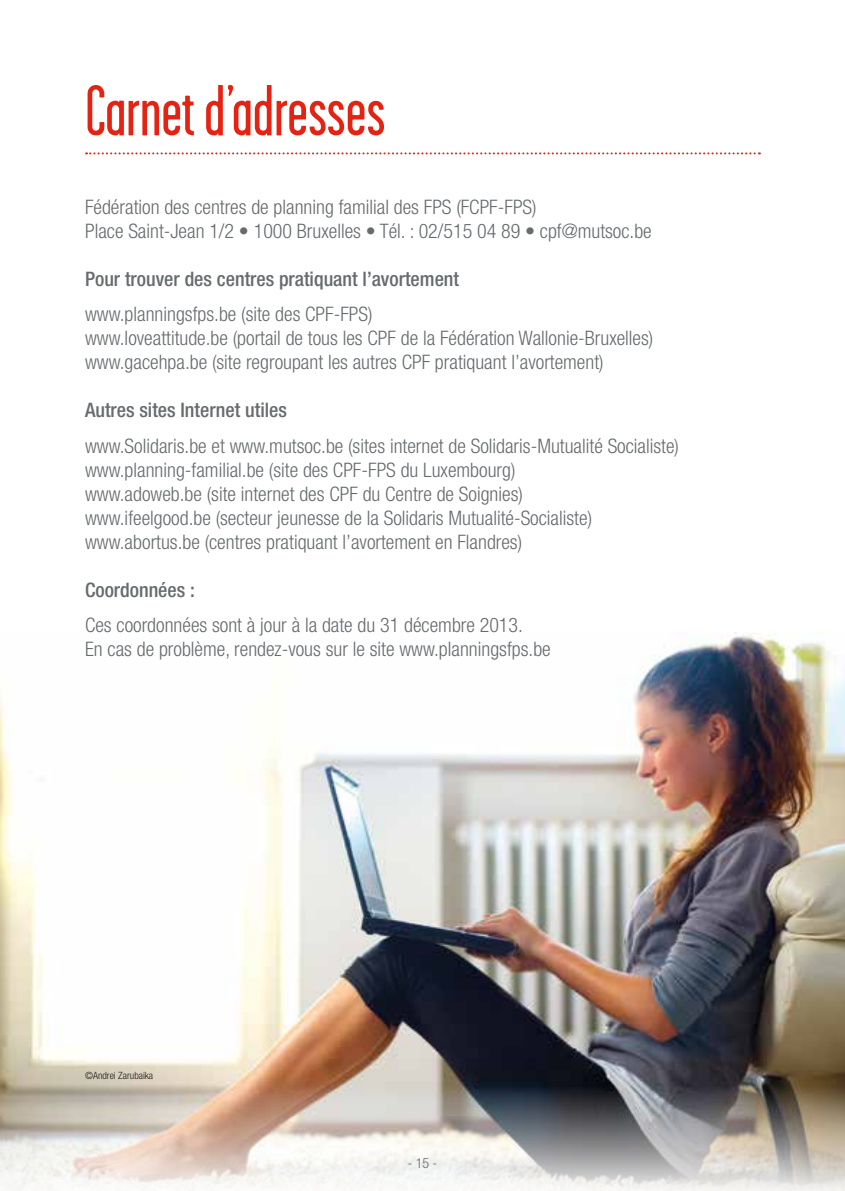
<style>
.page{position:relative;width:845px;height:1191px;background:#fff}
.page>*{position:absolute;margin:0;border:0;box-sizing:border-box;transform-origin:0 0}
.t1{font:72px "Garage Gothic";color:#e42313}
.t2{font:300 condensed 20px/24px "Helvetica Neue";color:#666b6e}
.t3{font:500 condensed 20px "Helvetica Neue";color:#666b6e}
.t4{font:300 condensed 14px "Helvetica Neue";color:#666b6e}
.t5{font:300 condensed 10px "Helvetica Neue";color:#1d1d1b}
</style>
<div class="page">
<img style="left:0;top:632px;width:845px;height:454px">
<img style="left:0;top:1086px;width:845px;height:105px">
<svg style="left:86px;top:152px;width:674px;height:2px"></svg>
<h1 class="t1" style="left:85px;top:73px;width:302px">Carnet d’adresses</h1>
<p class="t2" style="left:85px;top:194px;width:568px">Fédération des centres de planning familial des FPS (FCPF-FPS)<br>Place Saint-Jean 1/2 • 1000 Bruxelles • Tél. : 02/515 04 89 • cpf@mutsoc.be</p>
<p class="t3" style="left:85px;top:267px;width:375px">Pour trouver des centres pratiquant l’avortement</p>
<p class="t2" style="left:85px;top:302px;width:570px">www.planningsfps.be (site des CPF-FPS)<br>www.loveattitude.be (portail de tous les CPF de la Fédération Wallonie-Bruxelles) www.gacehpa.be (site regroupant les autres CPF pratiquant l’avortement)</p>
<p class="t3" style="left:85px;top:398px;width:203px">Autres sites Internet utiles</p>
<p class="t2" style="left:85px;top:433px;width:595px">www.Solidaris.be et www.mutsoc.be (sites internet de Solidaris-Mutualité Socialiste) www.planning-familial.be (site des CPF-FPS du Luxembourg)<br>www.adoweb.be (site internet des CPF du Centre de Soignies)<br>www.ifeelgood.be (secteur jeunesse de la Solidaris Mutualité-Socialiste) www.abortus.be (centres pratiquant l’avortement en Flandres)</p>
<p class="t3" style="left:85px;top:577px;width:111px">Coordonnées :</p>
<p class="t2" style="left:85px;top:612px;width:467px">Ces coordonnées sont à jour à la date du 31 décembre 2013.<br>En cas de problème, rendez-vous sur le site www.planningsfps.be</p>
<p class="t5" style="left:85px;top:1069px;width:70px">©Andrei Zarubaika</p>
<p class="t4" style="left:408px;top:1155px;width:31px">- 15 -</p>
</div>
